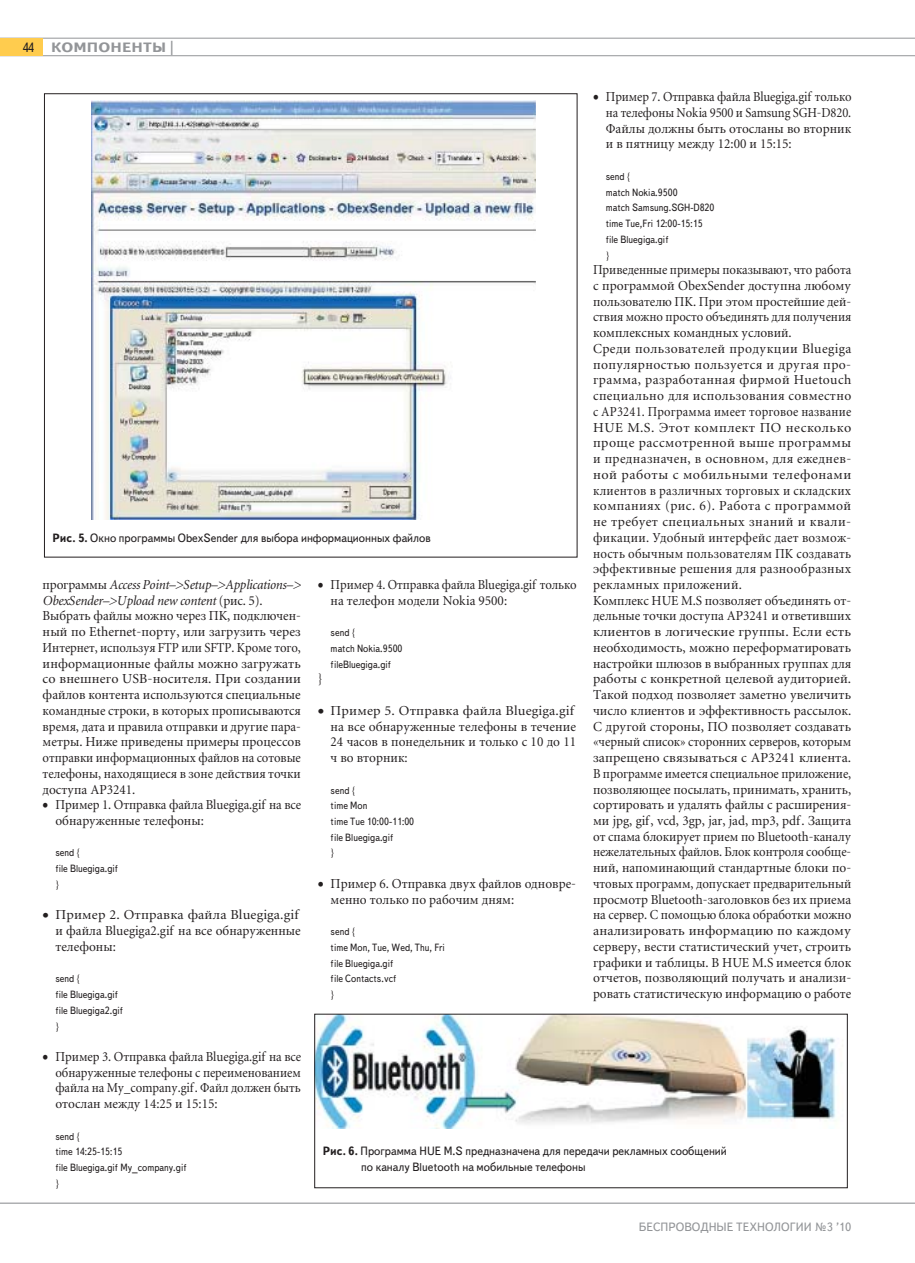
<style>
.page{position:relative;width:915px;height:1263px;background:#fff}
.page>*{position:absolute;margin:0;border:0;box-sizing:border-box;transform-origin:0 0}
.t1{font:13.5px/15.8px "Miniature";color:#231f20;scale:.92 1}
.t2{font:13.5px/15.8px "Miniature";color:#231f20;scale:.96 1}
.t3{font:13.5px/15.8px "Miniature";color:#231f20;scale:.91 1}
.t4{font:13.5px/15.8px "Miniature";color:#231f20;scale:.93 1}
.t5{font:13.5px/15.8px "Miniature";color:#231f20;text-align:justify}
.t6{font:700 13.5px "Text Book C";letter-spacing:.01em;color:#939598;scale:1.17 1}
.t7{font:13.5px "Text Book C";color:#231f20;scale:.9 1}
.t8{font:12px/15.8px "Text Book C";color:#231f20;scale:.95 1}
.t9{font:12px "Text Book C";color:#939598}
.t10{font:10.5px/15.8px "Text Book C";color:#231f20;scale:.9 1}
.s1{font-weight:700}
.s2{font-style:italic}
</style>
<div class="page">
<hr style="left:0;top:1202px;width:914px;height:2px;background:#939598">
<hr style="left:0;top:38px;width:914px;height:1px;background:#939598">
<hr style="left:0;top:55px;width:914px;height:1px;background:#939598">
<div style="left:0;top:38px;width:43px;height:18px;background:#ffcc4e"></div>
<img style="left:91px;top:101px;width:444px;height:418px">
<img style="left:316px;top:1016px;width:527px;height:112px">
<p class="t7" style="left:22px;top:39px;width:14px">44</p>
<p class="t6" style="left:51px;top:40px;width:106px">КОМПОНЕНТЫ |</p>
<p class="t3" style="left:605px;top:90px;width:271px;text-align:justify;text-indent:-13px">• Пример 7. Отправка файла Bluegiga.gif только на телефоны Nokia 9500 и Samsung SGH-D820.<br>Файлы должны быть отосланы во вторник и в пятницу между 12:00 и 15:15:</p>
<p class="t10" style="left:605px;top:168px;width:122px">send {<br>match Nokia.9500<br>match Samsung.SGH-D820 time Tue,Fri 12:00-15:15 file Bluegiga.gif<br>}</p>
<p class="t1" style="left:593px;top:263px;width:282px">Приведенные примеры показывают, что работа с программой ObexSender доступна любому пользователю ПК. При этом простейшие дей&shy;ствия можно просто объединять для получения комплексных командных условий.<br>Среди пользователей продукции Bluegiga популярностью пользуется и другая про&shy;грамма, разработанная фирмой Huetouch специально для использования совместно с AP3241. Программа имеет торговое название HUE M.S. Этот комплект ПО несколько проще рассмотренной выше программы и предназначен, в основном, для ежеднев&shy;ной работы с мобильными телефонами клиентов в различных торговых и складских компаниях (рис. 6). Работа с программой не требует специальных знаний и квали&shy;фикации. Удобный интерфейс дает возмож&shy;ность обычным пользователям ПК создавать эффективные решения для разнообразных рекламных приложений.<br>Комплекс HUE M.S позволяет объединять от&shy;дельные точки доступа AP3241 и ответивших клиентов в логические группы. Если есть необходимость, можно переформатировать настройки шлюзов в выбранных группах для работы с конкретной целевой аудиторией.<br>Такой подход позволяет заметно увеличить число клиентов и эффективность рассылок.<br>С другой стороны, ПО позволяет создавать «черный список» сторонних серверов, которым запрещено связываться с AP3241 клиента.<br>В программе имеется специальное приложение, позволяющее посылать, принимать, хранить, сортировать и удалять файлы с расширения&shy;ми jpg, gif, vcd, 3gp, jar, jad, mp3, pdf. Защита от спама блокирует прием по Bluetooth-каналу нежелательных файлов. Блок контроля сообще&shy;ний, напоминающий стандартные блоки по&shy;чтовых программ, допускает предварительный просмотр Bluetooth-заголовков без их приема на сервер. С помощью блока обработки можно анализировать информацию по каждому серверу, вести статистический учет, строить графики и таблицы. В HUE M.S имеется блок отчетов, позволяющий получать и анализи&shy;ровать статистическую информацию о работе</p>
<p class="t8" style="left:53px;top:530px;width:399px"><span class="s1">Рис. 5.</span> Окно программы ObexSender для выбора информационных файлов</p>
<p class="t2" style="left:43px;top:578px;width:270px">программы <span class="s2">Access Point–&gt;Setup–&gt;Applications–&gt; ObexSender–&gt;Upload new content</span> (рис. 5).<br>Выбрать файлы можно через ПК, подключен&shy;ный по Ethernet-порту, или загрузить через Интернет, используя FTP или SFTP. Кроме того, информационные файлы можно загружать со внешнего USB-носителя. При создании файлов контента используются специальные командные строки, в которых прописываются время, дата и правила отправки и другие пара&shy;метры. Ниже приведены примеры процессов отправки информационных файлов на сотовые телефоны, находящиеся в зоне действия точки доступа AP3241.</p>
<p class="t4" style="left:55px;top:798px;width:266px;text-indent:-13px">• Пример 1. Отправка файла Bluegiga.gif на все обнаруженные телефоны:</p>
<p class="t10" style="left:55px;top:845px;width:71px">send {<br>file Bluegiga.gif }</p>
<p class="t5" style="left:55px;top:908px;width:247px;text-indent:-13px">• Пример 2. Отправка файла Bluegiga.gif и файла Bluegiga2.gif на все обнаруженные телефоны:</p>
<p class="t10" style="left:55px;top:971px;width:77px">send {<br>file Bluegiga.gif file Bluegiga2.gif }</p>
<p class="t4" style="left:55px;top:1050px;width:266px;text-align:justify;text-indent:-13px">• Пример 3. Отправка файла Bluegiga.gif на все обнаруженные телефоны с переименованием файла на My_company.gif. Файл должен быть отослан между 14:25 и 15:15:</p>
<p class="t10" style="left:55px;top:1128px;width:147px">send {<br>time 14:25-15:15<br>file Bluegiga.gif My_company.gif }</p>
<p class="t3" style="left:330px;top:578px;width:271px;text-indent:-13px">• Пример 4. Отправка файла Bluegiga.gif только на телефон модели Nokia 9500:</p>
<p class="t10" style="left:330px;top:625px;width:81px">send {<br>match Nokia.9500 fileBluegiga.gif</p>
<p class="t2" style="left:318px;top:672px;width:7px">}</p>
<p class="t5" style="left:330px;top:704px;width:247px;text-indent:-13px">• Пример 5. Отправка файла Bluegiga.gif на все обнаруженные телефоны в течение 24 часов в понедельник и только с 10 до 11 ч во вторник:</p>
<p class="t10" style="left:330px;top:782px;width:94px">send {<br>time Mon<br>time Tue 10:00-11:00 file Bluegiga.gif<br>}</p>
<p class="t2" style="left:330px;top:877px;width:257px;text-indent:-13px">• Пример 6. Отправка двух файлов одновре&shy;менно только по рабочим дням:</p>
<p class="t10" style="left:330px;top:924px;width:128px">send {<br>time Mon, Tue, Wed, Thu, Fri file Bluegiga.gif<br>file Contacts.vcf<br>}</p>
<p class="t8" style="left:361px;top:1143px;width:386px;text-indent:-38px"><span class="s1">Рис. 6.</span> Программа HUE M.S предназначена для передачи рекламных сообщений по каналу Bluetooth на мобильные телефоны</p>
<p class="t9" style="left:638px;top:1220px;width:214px">БЕСПРОВОДНЫЕ ТЕХНОЛОГИИ №3 ’10</p>
</div>
